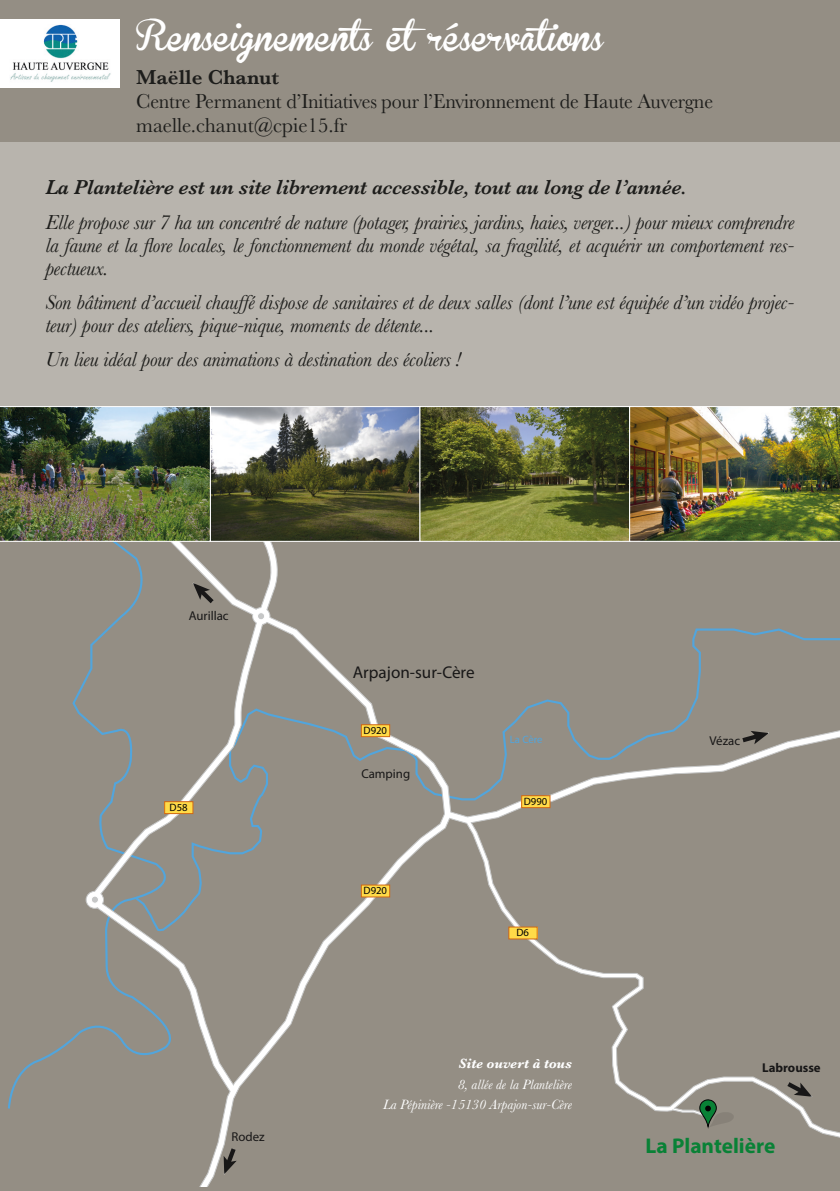
<style>
.page{position:relative;width:840px;height:1191px;background:#fff}
.page>*{position:absolute;margin:0;border:0;box-sizing:border-box;transform-origin:0 0}
.t1{font:30px "Brannboll Fet";letter-spacing:-.01em;color:#fff}
.t2{font:700 21.4px "Myriad Pro";color:#098136}
.t3{font:italic 21px/23px "Baskerville";letter-spacing:-.01em;color:#1d1d1b;text-align:justify}
.t4{font:italic 600 21px "Baskerville";letter-spacing:-.01em;color:#1d1d1b}
.t5{font:21px "Baskerville";letter-spacing:-.01em;color:#1d1d1b;scale:.95 1}
.t6{font:21px "Baskerville";letter-spacing:-.01em;color:#1d1d1b}
.t7{font:600 21px "Baskerville";color:#1d1d1b}
.t8{font:17px "Myriad Pro";color:#181717}
.t9{font:italic 14px "Baskerville";color:#fff}
.t10{font:italic 700 14px "Baskerville";color:#fff}
.t11{font:12.8px "Myriad Pro";color:#181717}
.t12{font:700 12.8px "Myriad Pro";color:#181717}
.t13{font:10.6px "Myriad Pro";color:#020203}
.t14{font:10.6px "Myriad Pro";letter-spacing:-.005em;color:#52a5dc}
</style>
<div class="page">
<div style="left:0;top:0;width:839px;height:595px;background:#b8b4ad"></div>
<div style="left:0;top:542px;width:839px;height:644px;background:#948e84"></div>
<svg style="left:698px;top:1099px;width:35px;height:29px"></svg>
<div style="left:361px;top:724px;width:28px;height:12px;background:#ffdb48"></div>
<div style="left:361px;top:724px;width:29px;height:13px;border:1px solid #d06914"></div>
<div style="left:361px;top:885px;width:28px;height:12px;background:#ffdb48"></div>
<div style="left:361px;top:884px;width:29px;height:13px;border:1px solid #d06914"></div>
<div style="left:521px;top:795px;width:28px;height:12px;background:#ffdb48"></div>
<div style="left:521px;top:795px;width:29px;height:13px;border:1px solid #d06914"></div>
<div style="left:508px;top:927px;width:29px;height:12px;background:#ffdb48"></div>
<div style="left:508px;top:926px;width:29px;height:13px;border:1px solid #d06914"></div>
<svg style="left:737px;top:731px;width:31px;height:14px"></svg>
<svg style="left:782px;top:1078px;width:29px;height:18px"></svg>
<svg style="left:193px;top:583px;width:25px;height:25px"></svg>
<div style="left:257px;top:612px;width:7px;height:8px;background:#c6c7c7;border-radius:50%"></div>
<div style="left:257px;top:612px;width:8px;height:8px;border:1px solid #fff;border-radius:50%"></div>
<div style="left:91px;top:896px;width:7px;height:7px;background:#c6c7c7;border-radius:50%"></div>
<div style="left:91px;top:896px;width:8px;height:7px;border:1px solid #fff;border-radius:50%"></div>
<svg style="left:223px;top:1143px;width:16px;height:31px"></svg>
<div style="left:164px;top:801px;width:29px;height:12px;background:#ffdb48"></div>
<div style="left:164px;top:801px;width:29px;height:13px;border:1px solid #d06914"></div>
<img style="left:0;top:406px;width:839px;height:136px">
<div style="left:0;top:0;width:839px;height:142px;background:#948e84"></div>
<div style="left:0;top:20px;width:119px;height:68px;background:#fff"></div>
<img style="left:10px;top:24px;width:101px;height:58px">
<p class="t1" style="left:136px;top:22px;width:468px">Renseignements etréservations</p>
<p class="t7" style="left:136px;top:62px;width:144px">Maëlle Chanut</p>
<p class="t5" style="left:136px;top:88px;width:608px">Centre Permanent d’Initiatives pour l’Environnement de Haute Auvergne</p>
<p class="t6" style="left:136px;top:112px;width:212px">maelle.chanut@cpie15.fr</p>
<p class="t4" style="left:45px;top:173px;width:642px">La Plantelière est un site librement accessible, tout au long de l’année.</p>
<p class="t3" style="left:45px;top:210px;width:750px">Elle propose sur 7 ha un concentré de nature (potager, prairies, jardins, haies, verger...) pour mieux comprendre la faune et la flore locales, le fonctionnement du monde végétal, sa fragilité, et acquérir un comportement res&shy;pectueux.</p>
<p class="t3" style="left:45px;top:291px;width:750px">Son bâtiment d’accueil chauffé dispose de sanitaires et de deux salles (dont l’une est équipée d’un vidéo projec&shy;teur) pour des ateliers, pique-nique, moments de détente...</p>
<p class="t3" style="left:45px;top:348px;width:416px">Un lieu idéal pour des animations à destination des écoliers !</p>
<p class="t11" style="left:189px;top:607px;width:41px">Aurillac</p>
<p class="t13" style="left:169px;top:800px;width:20px">D58</p>
<p class="t11" style="left:231px;top:1128px;width:35px">Rodez</p>
<p class="t8" style="left:352px;top:662px;width:123px">Arpajon-sur-Cère</p>
<p class="t13" style="left:363px;top:724px;width:25px">D920</p>
<p class="t11" style="left:361px;top:765px;width:50px">Camping</p>
<p class="t13" style="left:363px;top:884px;width:25px">D920</p>
<p class="t14" style="left:509px;top:733px;width:34px">La Cère</p>
<p class="t11" style="left:709px;top:733px;width:32px">Vézac</p>
<p class="t13" style="left:523px;top:794px;width:25px">D990</p>
<p class="t13" style="left:516px;top:926px;width:14px">D6</p>
<p class="t10" style="left:458px;top:1054px;width:114px">Site ouvert à tous</p>
<p class="t9" style="left:457px;top:1074px;width:116px">8, allée de la Plantelière</p>
<p class="t9" style="left:383px;top:1095px;width:190px">La Pépinière -15130 Arpajon-sur-Cère</p>
<p class="t12" style="left:761px;top:1059px;width:60px">Labrousse</p>
<p class="t2" style="left:645px;top:1131px;width:131px">La Plantelière</p>
</div>
